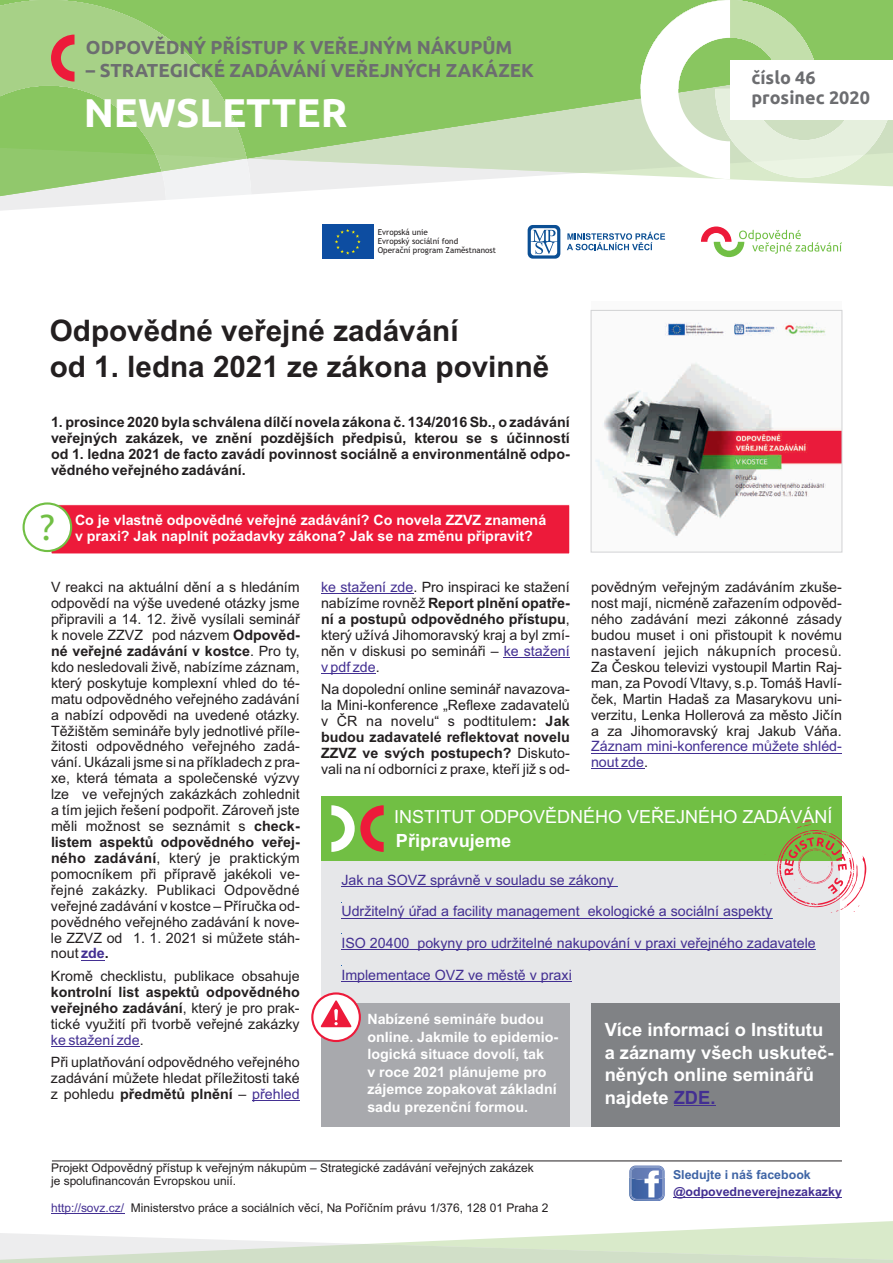
<style>
.page{position:relative;width:893px;height:1263px;background:#fff}
.page>*{position:absolute;margin:0;border:0;box-sizing:border-box;transform-origin:0 0}
.t1{font:700 40.05px "Ubuntu";color:#fff}
.t2{font:36px "Ubuntu";color:#71bf44}
.t3{font:700 29.7px/36.5px "Arial";color:#231f20}
.t4{font:700 18.75px "Ubuntu";color:#6c6d70}
.t5{font:700 18.3px/22.5px "Arial";color:#fff}
.t6{font:700 18.15px "Arial";color:#fff}
.t7{font:18px "Arial";color:#fff}
.t8{font:700 18px/20.2px "Ubuntu";color:#6c6d70}
.t9{font:14.25px/15.9px "Arial";color:#231f20;text-align:justify}
.t10{font:700 14.25px/17.5px "Arial";color:#fff}
.t11{font:14.25px/15.9px "Arial";color:#432f92}
.t12{font:700 14.25px/15.9px "Arial";color:#231f20;text-align:justify}
.t13{font:700 12.45px "Arial";color:#432f92}
.t14{font:700 12.45px "Arial";color:#3e64a5}
.t15{font:12px/13.4px "Arial";color:#231f20}
.t16{font:8.1px/9.4px "Trebuchet MS";color:#231f20}
.s1{font-weight:700}
.s2{font-weight:700;color:#432f92}
.s3{color:#432f92}
.s4{color:#231f20}
</style>
<div class="page">
<svg style="left:251px;top:158px;width:642px;height:36px"></svg>
<svg style="left:251px;top:0;width:389px;height:158px;background:#96ca72"></svg>
<svg style="left:0;top:0;width:251px;height:200px;fill:#ededee"></svg>
<svg style="left:0;top:1221px;width:893px;height:42px"></svg>
<svg style="left:0;top:0;width:247px;height:171px;background:#9cca76"></svg>
<svg style="left:640px;top:0;width:253px;height:179px"></svg>
<hr style="left:51px;top:1213px;width:73px;height:1px;background:#432f92">
<img style="left:595px;top:322px;width:245px;height:215px">
<div style="left:591px;top:310px;width:251px;height:242px;border:1px solid #d1d2d4"></div>
<svg style="left:23px;top:502px;width:547px;height:52px;background:#ee3a54"></svg>
<img style="left:632px;top:1200px;width:30px;height:1px">
<svg style="left:629px;top:1165px;width:36px;height:35px"></svg>
<hr style="left:673px;top:1197px;width:169px;height:1px;background:#432f92">
<svg style="left:322px;top:224px;width:52px;height:35px"></svg>
<div style="left:322px;top:225px;width:51px;height:34px;background:#0d4da1"></div>
<svg style="left:335px;top:229px;width:26px;height:26px"></svg>
<svg style="left:701px;top:226px;width:141px;height:31px"></svg>
<svg style="left:528px;top:225px;width:32px;height:34px"></svg>
<svg style="left:567px;top:232px;width:98px;height:18px"></svg>
<hr style="left:52px;top:1160px;width:790px;height:1px;background:#231f20">
<svg style="left:81px;top:960px;width:24px;height:1px"></svg>
<hr style="left:51px;top:1046px;width:89px;height:1px;background:#432f92">
<hr style="left:252px;top:1100px;width:48px;height:1px;background:#432f92">
<hr style="left:321px;top:593px;width:92px;height:1px;background:#432f92">
<hr style="left:504px;top:657px;width:66px;height:1px;background:#432f92">
<hr style="left:321px;top:673px;width:55px;height:1px;background:#432f92">
<div style="left:321px;top:843px;width:518px;height:283px;background:#e6e7e9"></div>
<div style="left:321px;top:1003px;width:248px;height:123px;background:#a8a9ad"></div>
<div style="left:321px;top:796px;width:520px;height:65px;background:#71bf44"></div>
<svg style="left:311px;top:992px;width:50px;height:50px"></svg>
<div style="left:591px;top:1003px;width:248px;height:123px;background:#808285"></div>
<hr style="left:674px;top:1105px;width:41px;height:1px;background:#432f92">
<hr style="left:341px;top:886px;width:277px;height:1px;background:#432f92">
<hr style="left:341px;top:918px;width:431px;height:1px;background:#432f92">
<hr style="left:341px;top:949px;width:475px;height:1px;background:#432f92">
<hr style="left:341px;top:981px;width:231px;height:1px;background:#432f92">
<svg style="left:777px;top:814px;width:89px;height:99px"></svg>
<svg style="left:331px;top:805px;width:53px;height:47px"></svg>
<hr style="left:591px;top:753px;width:246px;height:1px;background:#432f92">
<hr style="left:591px;top:769px;width:53px;height:1px;background:#432f92">
<h3 class="t4" style="left:86px;top:40px;width:428px">ODPOVĚDNÝ PŘÍSTUP K VEŘEJNÝM NÁKUPŮM</h3>
<h3 class="t4" style="left:86px;top:63px;width:450px">– STRATEGICKÉ ZADÁVÁNÍ VEŘEJNÝCH ZAKÁZEK</h3>
<h1 class="t1" style="left:84px;top:96px;width:265px">NEWSLETTER</h1>
<p class="t16" style="left:378px;top:228px;width:120px">Evropská unie<br>Evropský sociální fond<br>Operační program Zaměstnanost</p>
<h3 class="t3" style="left:50px;top:315px;width:501px">Odpovědné veřejné zadávání<br>od 1. ledna 2021 ze zákona povinně</h3>
<p class="t12" style="left:51px;top:416px;width:520px">1. prosince 2020 byla schválena dílčí novela zákona č. 134/2016 Sb., o zadávání veřejných zakázek, ve znění pozdějších předpisů, kterou se s účinností od 1. ledna 2021 de facto zavádí povinnost sociálně a environmentálně odpo&shy;vědného veřejného zadávání.</p>
<h2 class="t2" style="left:40px;top:512px;width:16px">?</h2>
<p class="t10" style="left:75px;top:513px;width:473px">Co je vlastně odpovědné veřejné zadávání? Co novela ZZVZ znamená</p>
<p class="t10" style="left:75px;top:528px;width:459px">v praxi? Jak naplnit požadavky zákona? Jak se na změnu připravit?</p>
<p class="t8" style="left:751px;top:69px;width:120px">číslo 46 prosinec 2020</p>
<p class="t9" style="left:51px;top:581px;width:250px">V reakci na aktuální dění a s hledáním odpovědí na výše uvedené otázky jsme připravili a 14. 12. živě vysílali seminář k novele ZZVZ pod názvem <span class="s1">Odpověd&shy;né veřejné zadávání v kostce</span>. Pro ty, kdo nesledovali živě, nabízíme záznam, který poskytuje komplexní vhled do té&shy;matu odpovědného veřejného zadávání a nabízí odpovědi na uvedené otázky.<br>Těžištěm semináře byly jednotlivé příle&shy;žitosti odpovědného veřejného zadá&shy;vání. Ukázali jsme si na příkladech z pra&shy;xe, která témata a společenské výzvy lze ve veřejných zakázkách zohlednit a tím jejich řešení podpořit. Zároveň jste měli možnost se seznámit s <span class="s1">check&shy;listem aspektů odpovědného veřej&shy;ného zadávání</span>, který je praktickým pomocníkem při přípravě jakékoli ve&shy;řejné zakázky. Publikaci Odpovědné veřejné zadávání v kostce – Příručka od&shy;povědného veřejného zadávání k nove&shy;le ZZVZ od 1. 1. 2021 si můžete stáh&shy;nout <span class="s2">zde</span><span class="s1">.</span></p>
<p class="t9" style="left:51px;top:969px;width:250px">Kromě checklistu, publikace obsahuje</p>
<p class="t9" style="left:51px;top:985px;width:250px"><span class="s1">kontrolní list aspektů odpovědného veřejného zadávání</span>, který je pro prak&shy;tické využití při tvorbě veřejné zakázky <span class="s3">ke stažení zde</span>.</p>
<p class="t9" style="left:51px;top:1056px;width:250px">Při uplatňování odpovědného veřejného zadávání můžete hledat příležitosti také z pohledu <span class="s1">předmětů plnění</span> – <span class="s3">přehled</span></p>
<p class="t9" style="left:321px;top:581px;width:250px"><span class="s3">ke stažení zde</span>. Pro inspiraci ke stažení nabízíme rovněž <span class="s1">Report plnění opatře&shy;ní a postupů odpovědného přístupu</span>, který užívá Jihomoravský kraj a byl zmí&shy;něn v diskusi po semináři – <span class="s3">ke stažení v pdf zde</span>.</p>
<p class="t9" style="left:321px;top:683px;width:250px">Na dopolední online seminář navazova&shy;la Mini-konference „Reflexe zadavatelů v ČR na novelu“ s podtitulem<span class="s1">: Jak budou zadavatelé reflektovat novelu ZZVZ ve svých postupech?</span> Diskuto&shy;vali na ní odborníci z praxe, kteří již s od-</p>
<p class="t9" style="left:591px;top:581px;width:252px">povědným veřejným zadáváním zkuše&shy;nost mají, nicméně zařazením odpověd&shy;ného zadávání mezi zákonné zásady budou muset i oni přistoupit k novému nastavení jejich nákupních procesů.<br>Za Českou televizi vystoupil Martin Raj&shy;man, za Povodí Vltavy, s.p. Tomáš Havlí&shy;ček, Martin Hadaš za Masarykovu uni&shy;verzitu, Lenka Hollerová za město Jičín a za Jihomoravský kraj Jakub Váňa.</p>
<p class="t11" style="left:591px;top:740px;width:252px">Záznam mini-konference můžete shléd&shy;nout zde<span class="s4">.</span></p>
<p class="t7" style="left:394px;top:810px;width:440px">INSTITUT ODPOVĚDNÉHO VEŘEJNÉHO ZADÁVÁNÍ</p>
<p class="t6" style="left:396px;top:833px;width:117px">Připravujeme</p>
<p class="t11" style="left:341px;top:873px;width:274px">Jak na SOVZ správně v souladu se zákony</p>
<p class="t11" style="left:341px;top:905px;width:432px">Udržitelný úřad a facility management ekologické a sociální aspekty</p>
<p class="t11" style="left:341px;top:937px;width:476px">ISO 20400 pokyny pro udržitelné nakupování v praxi veřejného zadavatele</p>
<p class="t11" style="left:341px;top:968px;width:232px">Implementace OVZ ve městě v praxi</p>
<p class="t10" style="left:367px;top:1012px;width:192px">Nabízené semináře budou online. Jakmile to epidemio&shy;logická situace dovolí, tak<br>v roce 2021 plánujeme pro zájemce zopakovat základní sadu prezenční formou.</p>
<p class="t5" style="left:605px;top:1020px;width:230px">Více informací o Institutu a záznamy všech uskuteč&shy;něných online seminářů najdete <span class="s3">ZDE.</span></p>
<p class="t15" style="left:51px;top:1162px;width:484px">Projekt Odpovědný přístup k veřejným nákupům – Strategické zadávání veřejných zakázek je spolufinancován Evropskou unií.</p>
<p class="t15" style="left:51px;top:1202px;width:499px"><span class="s3">http://sovz.cz/</span> Ministerstvo práce a sociálních věcí, Na Poříčním právu 1/376, 128 01 Praha 2</p>
<p class="t14" style="left:673px;top:1170px;width:139px">Sledujte i náš facebook</p>
<p class="t13" style="left:673px;top:1186px;width:170px">@odpovedneverejnezakazky</p>
</div>
